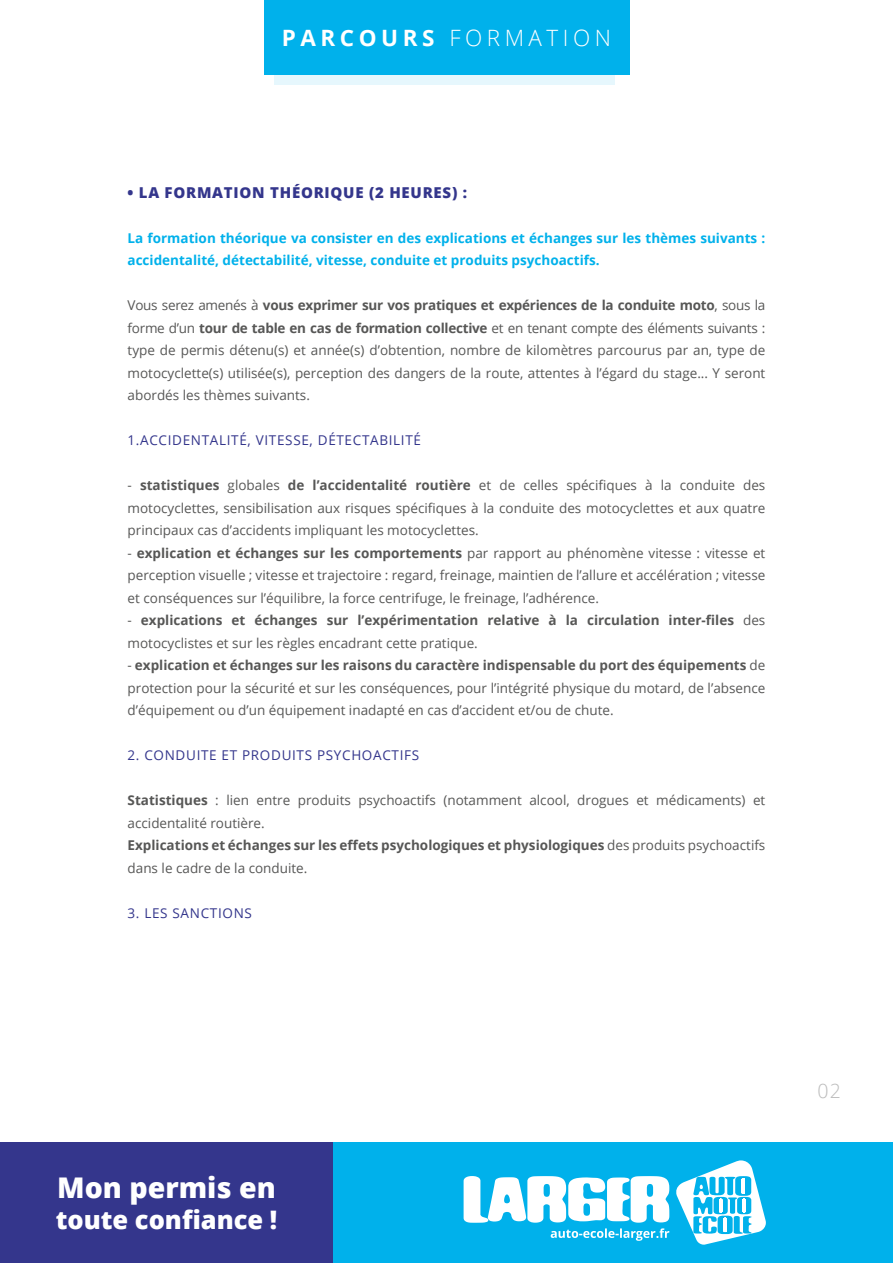
<style>
.page{position:relative;width:893px;height:1263px;background:#fff}
.page>*{position:absolute;margin:0;border:0;box-sizing:border-box;transform-origin:0 0}
.t1{font:800 28.5px "Open Sans";color:#fff}
.t2{font:800 25.5px "Open Sans";color:#fff}
.t3{font:300 22.5px "Open Sans";letter-spacing:.2em;color:#fff}
.t4{font:300 19.5px "Open Sans";color:#bcbcbc}
.t5{font:800 15px "Open Sans";letter-spacing:.05em;color:#34368c}
.t6{font:13.5px/22.5px "Open Sans";color:#575756;text-align:justify}
.t7{font:700 13.5px/22.5px "Open Sans";color:#00b1eb}
.t8{font:700 13.5px/22.5px "Open Sans";color:#575756}
.t9{font:13.5px "Open Sans";letter-spacing:.05em;color:#34368c}
.s1{font-weight:700}
.s2{font-weight:400}
</style>
<div class="page">
<div style="left:0;top:1143px;width:893px;height:120px;background:#00b1eb"></div>
<div style="left:0;top:1143px;width:333px;height:120px;background:#34368c"></div>
<svg style="left:274px;top:74px;width:341px;height:11px;background:#d1f0fb"></svg>
<div style="left:264px;top:0;width:365px;height:74px;background:#00b1eb"></div>
<svg style="left:676px;top:1160px;width:90px;height:85px"></svg>
<svg style="left:464px;top:1176px;width:205px;height:65px"></svg>
<h3 class="t3" style="left:282px;top:22px;width:330px"><span class="s1">PARCOURS</span> FORMATION</h3>
<p class="t5" style="left:128px;top:181px;width:341px">• LA FORMATION THÉORIQUE (2 HEURES) :</p>
<p class="t7" style="left:128px;top:226px;width:639px">La formation théorique va consister en des explications et échanges sur les thèmes suivants : accidentalité, détectabilité, vitesse, conduite et produits psychoactifs.</p>
<p class="t6" style="left:128px;top:294px;width:639px">Vous serez amenés à <span class="s1">vous exprimer sur vos pratiques et expériences de la conduite moto</span>, sous la forme d’un <span class="s1">tour de table en cas de formation collective</span> et en tenant compte des éléments suivants : type de permis détenu(s) et année(s) d’obtention, nombre de kilomètres parcourus par an, type de motocyclette(s) utilisée(s), perception des dangers de la route, attentes à l’égard du stage... Y seront abordés les thèmes suivants.</p>
<p class="t9" style="left:128px;top:431px;width:295px">1.ACCIDENTALITÉ, VITESSE, DÉTECTABILITÉ</p>
<p class="t6" style="left:128px;top:474px;width:639px">- <span class="s1">statistiques</span> globales <span class="s1">de l’accidentalité routière</span> et de celles spécifiques à la conduite des motocyclettes, sensibilisation aux risques spécifiques à la conduite des motocyclettes et aux quatre principaux cas d’accidents impliquant les motocyclettes.</p>
<p class="t6" style="left:128px;top:541px;width:639px">- <span class="s1">explication et échanges sur les comportements</span> par rapport au phénomène vitesse : vitesse et perception visuelle ; vitesse et trajectoire : regard, freinage, maintien de l’allure et accélération ; vitesse et conséquences sur l’équilibre, la force centrifuge, le freinage, l’adhérence.</p>
<p class="t8" style="left:128px;top:609px;width:639px"><span class="s2">-</span> explications et échanges sur l’expérimentation relative à la circulation inter-files <span class="s2">des motocyclistes et sur les règles encadrant cette pratique.</span></p>
<p class="t6" style="left:128px;top:654px;width:639px">- <span class="s1">explication et échanges sur les raisons du caractère indispensable du port des équipements</span> de protection pour la sécurité et sur les conséquences, pour l’intégrité physique du motard, de l’absence d’équipement ou d’un équipement inadapté en cas d’accident et/ou de chute.</p>
<p class="t9" style="left:128px;top:746px;width:293px">2. CONDUITE ET PRODUITS PSYCHOACTIFS</p>
<p class="t6" style="left:128px;top:789px;width:639px;text-align:left"><span class="s1">Statistiques</span> : lien entre produits psychoactifs (notamment alcool, drogues et médicaments) et accidentalité routière.<br><span class="s1">Explications et échanges sur les effets psychologiques et physiologiques</span> des produits psychoactifs dans le cadre de la conduite.</p>
<p class="t9" style="left:128px;top:903px;width:126px">3. LES SANCTIONS</p>
<h1 class="t1" style="left:57px;top:1166px;width:220px">Mon permis en</h1>
<h2 class="t2" style="left:56px;top:1200px;width:223px">toute confiance !</h2>
<h3 class="t4" style="left:818px;top:1077px;width:25px">02</h3>
</div>
